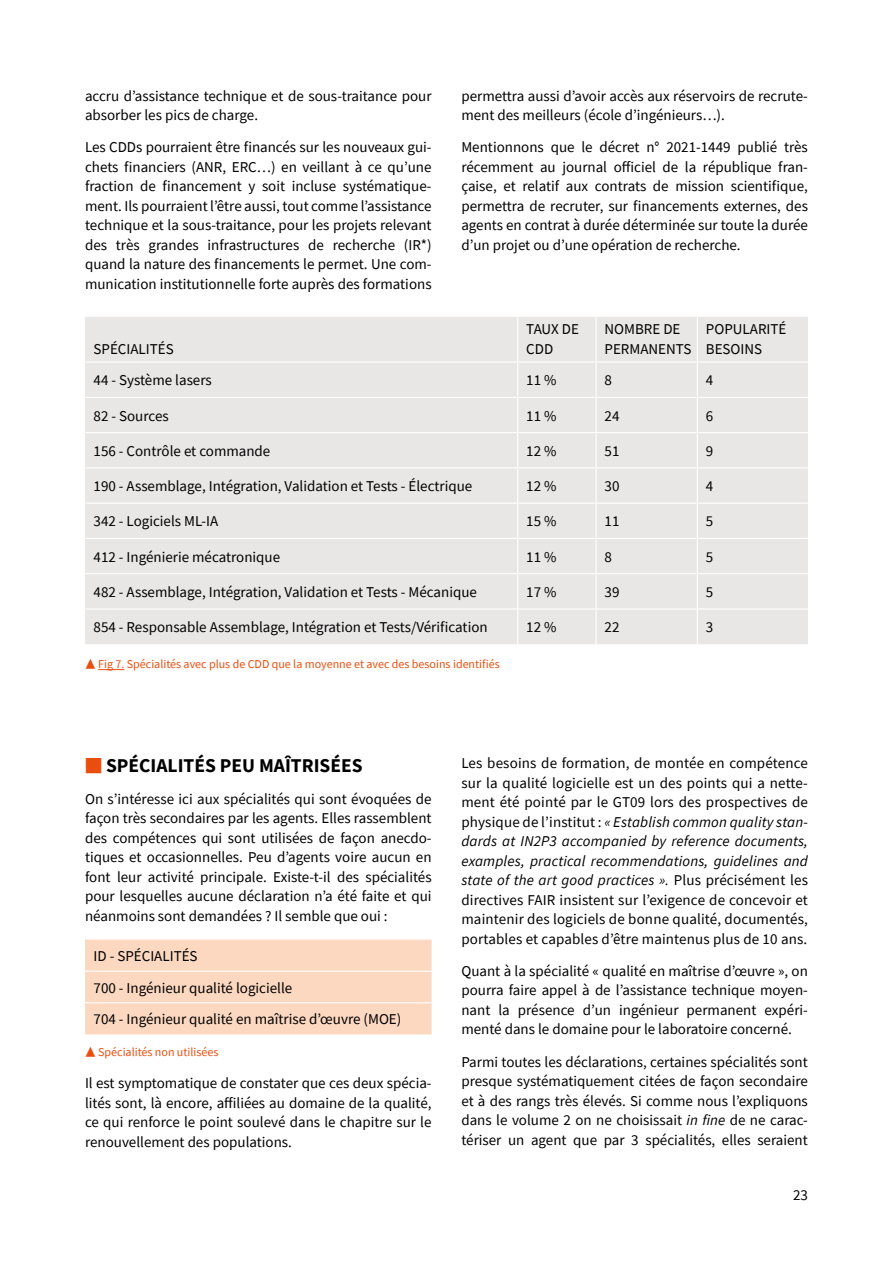
<style>
.page{position:relative;width:893px;height:1263px;background:#fff}
.page>*{position:absolute;margin:0;border:0;box-sizing:border-box;transform-origin:0 0}
.t1{font:700 19.5px "Source Sans Pro";color:#000}
.t2{font:15px/19.5px "Source Sans Pro";color:#000;text-align:justify}
.t3{font:12px "Source Sans Pro";color:#e94e0f}
.s1{color:#e94e0f}
.s2{font-style:italic}
</style>
<div class="page">
<div style="left:85px;top:317px;width:723px;height:327px;background:#e9e6e6"></div>
<hr style="left:517px;top:317px;width:1px;height:44px;background:#fff">
<hr style="left:595px;top:317px;width:2px;height:44px;background:#fff">
<hr style="left:697px;top:317px;width:1px;height:44px;background:#fff">
<hr style="left:85px;top:361px;width:433px;height:2px;background:#fff">
<hr style="left:518px;top:361px;width:78px;height:2px;background:#fff">
<hr style="left:517px;top:363px;width:1px;height:34px;background:#fff">
<hr style="left:596px;top:361px;width:101px;height:2px;background:#fff">
<hr style="left:595px;top:363px;width:2px;height:34px;background:#fff">
<hr style="left:697px;top:361px;width:111px;height:2px;background:#fff">
<hr style="left:697px;top:363px;width:1px;height:34px;background:#fff">
<hr style="left:85px;top:397px;width:433px;height:1px;background:#fff">
<hr style="left:518px;top:397px;width:78px;height:1px;background:#fff">
<hr style="left:517px;top:398px;width:1px;height:34px;background:#fff">
<hr style="left:596px;top:397px;width:101px;height:1px;background:#fff">
<hr style="left:595px;top:398px;width:2px;height:34px;background:#fff">
<hr style="left:697px;top:397px;width:111px;height:1px;background:#fff">
<hr style="left:697px;top:398px;width:1px;height:34px;background:#fff">
<hr style="left:85px;top:432px;width:433px;height:1px;background:#fff">
<hr style="left:518px;top:432px;width:78px;height:1px;background:#fff">
<hr style="left:517px;top:433px;width:1px;height:34px;background:#fff">
<hr style="left:596px;top:432px;width:101px;height:1px;background:#fff">
<hr style="left:595px;top:433px;width:2px;height:34px;background:#fff">
<hr style="left:697px;top:432px;width:111px;height:1px;background:#fff">
<hr style="left:697px;top:433px;width:1px;height:34px;background:#fff">
<hr style="left:85px;top:467px;width:433px;height:1px;background:#fff">
<hr style="left:518px;top:467px;width:78px;height:1px;background:#fff">
<hr style="left:517px;top:468px;width:1px;height:35px;background:#fff">
<hr style="left:596px;top:467px;width:101px;height:1px;background:#fff">
<hr style="left:595px;top:468px;width:2px;height:35px;background:#fff">
<hr style="left:697px;top:467px;width:111px;height:1px;background:#fff">
<hr style="left:697px;top:468px;width:1px;height:35px;background:#fff">
<hr style="left:85px;top:503px;width:433px;height:1px;background:#fff">
<hr style="left:518px;top:503px;width:78px;height:1px;background:#fff">
<hr style="left:517px;top:504px;width:1px;height:34px;background:#fff">
<hr style="left:596px;top:503px;width:101px;height:1px;background:#fff">
<hr style="left:595px;top:504px;width:2px;height:34px;background:#fff">
<hr style="left:697px;top:503px;width:111px;height:1px;background:#fff">
<hr style="left:697px;top:504px;width:1px;height:34px;background:#fff">
<hr style="left:85px;top:538px;width:433px;height:1px;background:#fff">
<hr style="left:518px;top:538px;width:78px;height:1px;background:#fff">
<hr style="left:517px;top:539px;width:1px;height:34px;background:#fff">
<hr style="left:596px;top:538px;width:101px;height:1px;background:#fff">
<hr style="left:595px;top:539px;width:2px;height:34px;background:#fff">
<hr style="left:697px;top:538px;width:111px;height:1px;background:#fff">
<hr style="left:697px;top:539px;width:1px;height:34px;background:#fff">
<hr style="left:85px;top:573px;width:433px;height:1px;background:#fff">
<hr style="left:518px;top:573px;width:78px;height:1px;background:#fff">
<hr style="left:517px;top:574px;width:1px;height:34px;background:#fff">
<hr style="left:596px;top:573px;width:101px;height:1px;background:#fff">
<hr style="left:595px;top:574px;width:2px;height:34px;background:#fff">
<hr style="left:697px;top:573px;width:111px;height:1px;background:#fff">
<hr style="left:697px;top:574px;width:1px;height:34px;background:#fff">
<hr style="left:85px;top:608px;width:433px;height:1px;background:#fff">
<hr style="left:518px;top:608px;width:78px;height:1px;background:#fff">
<hr style="left:517px;top:609px;width:1px;height:35px;background:#fff">
<hr style="left:596px;top:608px;width:101px;height:1px;background:#fff">
<hr style="left:595px;top:609px;width:2px;height:35px;background:#fff">
<hr style="left:697px;top:608px;width:111px;height:1px;background:#fff">
<hr style="left:697px;top:609px;width:1px;height:35px;background:#fff">
<svg style="left:98px;top:669px;width:26px;height:1px"></svg>
<div style="left:85px;top:939px;width:347px;height:95px;background:#fcd8c1"></div>
<hr style="left:85px;top:971px;width:347px;height:1px;background:#fff">
<hr style="left:85px;top:1002px;width:347px;height:1px;background:#fff">
<p class="t2" style="left:85px;top:86px;width:348px">accru d’assistance technique et de sous-traitance pour absorber les pics de charge.</p>
<p class="t2" style="left:85px;top:137px;width:348px">Les CDDs pourraient être financés sur les nouveaux gui&shy;chets financiers (ANR, ERC…) en veillant à ce qu’une fraction de financement y soit incluse systématique&shy;ment. Ils pourraient l’être aussi, tout comme l’assistance technique et la sous-traitance, pour les projets relevant des très grandes infrastructures de recherche (IR*) quand la nature des financements le permet. Une com&shy;munication institutionnelle forte auprès des formations</p>
<p class="t2" style="left:94px;top:339px;width:82px">SPÉCIALITÉS</p>
<p class="t2" style="left:461px;top:86px;width:348px">permettra aussi d’avoir accès aux réservoirs de recrute&shy;ment des meilleurs (école d’ingénieurs…).</p>
<p class="t2" style="left:461px;top:137px;width:348px">Mentionnons que le décret n° 2021-1449 publié très récemment au journal officiel de la république fran&shy;çaise, et relatif aux contrats de mission scientifique, permettra de recruter, sur financements externes, des agents en contrat à durée déterminée sur toute la durée d’un projet ou d’une opération de recherche.</p>
<p class="t2" style="left:526px;top:319px;width:54px">TAUX DE<br>CDD</p>
<p class="t2" style="left:605px;top:319px;width:88px">NOMBRE DE<br>PERMANENTS</p>
<p class="t2" style="left:706px;top:319px;width:82px">POPULARITÉ<br>BESOINS</p>
<p class="t2" style="left:94px;top:370px;width:120px">44 - Système lasers</p>
<p class="t2" style="left:526px;top:370px;width:32px">11%</p>
<p class="t2" style="left:605px;top:370px;width:9px">8</p>
<p class="t2" style="left:706px;top:370px;width:9px">4</p>
<p class="t2" style="left:94px;top:406px;width:77px">82 - Sources</p>
<p class="t2" style="left:526px;top:406px;width:32px">11%</p>
<p class="t2" style="left:605px;top:406px;width:16px">24</p>
<p class="t2" style="left:706px;top:406px;width:9px">6</p>
<p class="t2" style="left:94px;top:441px;width:178px">156 - Contrôle et commande</p>
<p class="t2" style="left:526px;top:441px;width:32px">12%</p>
<p class="t2" style="left:605px;top:441px;width:16px">51</p>
<p class="t2" style="left:706px;top:441px;width:9px">9</p>
<p class="t2" style="left:94px;top:476px;width:380px">190 - Assemblage, Intégration, Validation et Tests - Électrique</p>
<p class="t2" style="left:526px;top:476px;width:32px">12%</p>
<p class="t2" style="left:605px;top:476px;width:16px">30</p>
<p class="t2" style="left:706px;top:476px;width:9px">4</p>
<p class="t2" style="left:94px;top:512px;width:126px">342 - Logiciels ML-IA</p>
<p class="t2" style="left:526px;top:512px;width:32px">15%</p>
<p class="t2" style="left:605px;top:512px;width:16px">11</p>
<p class="t2" style="left:706px;top:512px;width:9px">5</p>
<p class="t2" style="left:94px;top:547px;width:188px">412 - Ingénierie mécatronique</p>
<p class="t2" style="left:526px;top:547px;width:32px">11%</p>
<p class="t2" style="left:605px;top:547px;width:9px">8</p>
<p class="t2" style="left:706px;top:547px;width:9px">5</p>
<p class="t2" style="left:94px;top:582px;width:385px">482 - Assemblage, Intégration, Validation et Tests - Mécanique</p>
<p class="t2" style="left:526px;top:582px;width:32px">17%</p>
<p class="t2" style="left:605px;top:582px;width:16px">39</p>
<p class="t2" style="left:706px;top:582px;width:9px">5</p>
<p class="t2" style="left:94px;top:617px;width:396px">854 - Responsable Assemblage, Intégration et Tests/Vérification</p>
<p class="t2" style="left:526px;top:617px;width:32px">12%</p>
<p class="t2" style="left:605px;top:617px;width:16px">22</p>
<p class="t2" style="left:706px;top:617px;width:9px">3</p>
<p class="t3" style="left:85px;top:656px;width:416px">▲ Fig 7. Spécialités avec plus de CDD que la moyenne et avec des besoins identifiés</p>
<h1 class="t1" style="left:85px;top:752px;width:279px"><span class="s1">■</span> SPÉCIALITÉS PEU MAÎTRISÉES</h1>
<p class="t2" style="left:85px;top:789px;width:348px">On s’intéresse ici aux spécialités qui sont évoquées de façon très secondaires par les agents. Elles rassemblent des compétences qui sont utilisées de façon anecdo&shy;tiques et occasionnelles. Peu d’agents voire aucun en font leur activité principale. Existe-t-il des spécialités pour lesquelles aucune déclaration n’a été faite et qui néanmoins sont demandées ? Il semble que oui :</p>
<p class="t2" style="left:94px;top:940px;width:309px;line-height:31.7px;text-align:left">ID - SPÉCIALITÉS<br>700 - Ingénieur qualité logicielle<br>704 - Ingénieur qualité en maîtrise d’œuvre (MOE)</p>
<p class="t3" style="left:85px;top:1044px;width:135px">▲ Spécialités non utilisées</p>
<p class="t2" style="left:85px;top:1073px;width:348px">Il est symptomatique de constater que ces deux spécia&shy;lités sont, là encore, affiliées au domaine de la qualité, ce qui renforce le point soulevé dans le chapitre sur le renouvellement des populations.</p>
<p class="t2" style="left:461px;top:753px;width:348px">Les besoins de formation, de montée en compétence sur la qualité logicielle est un des points qui a nette&shy;ment été pointé par le GT09 lors des prospectives de physique de l’institut : <span class="s2">« Establish common quality stan&shy;dards at IN2P3 accompanied by reference documents, examples, practical recommendations, guidelines and state of the art good practices ».</span> Plus précisément les directives FAIR insistent sur l’exigence de concevoir et maintenir des logiciels de bonne qualité, documentés, portables et capables d’être maintenus plus de 10 ans.</p>
<p class="t2" style="left:461px;top:961px;width:348px">Quant à la spécialité « qualité en maîtrise d’œuvre », on pourra faire appel à de l’assistance technique moyen&shy;nant la présence d’un ingénieur permanent expéri&shy;menté dans le domaine pour le laboratoire concerné.</p>
<p class="t2" style="left:461px;top:1052px;width:348px">Parmi toutes les déclarations, certaines spécialités sont presque systématiquement citées de façon secondaire et à des rangs très élevés. Si comme nous l’expliquons dans le volume 2 on ne choisissait <span class="s2">in fine</span> de ne carac&shy;tériser un agent que par 3 spécialités, elles seraient</p>
<p class="t2" style="left:793px;top:1185px;width:16px">23</p>
</div>
